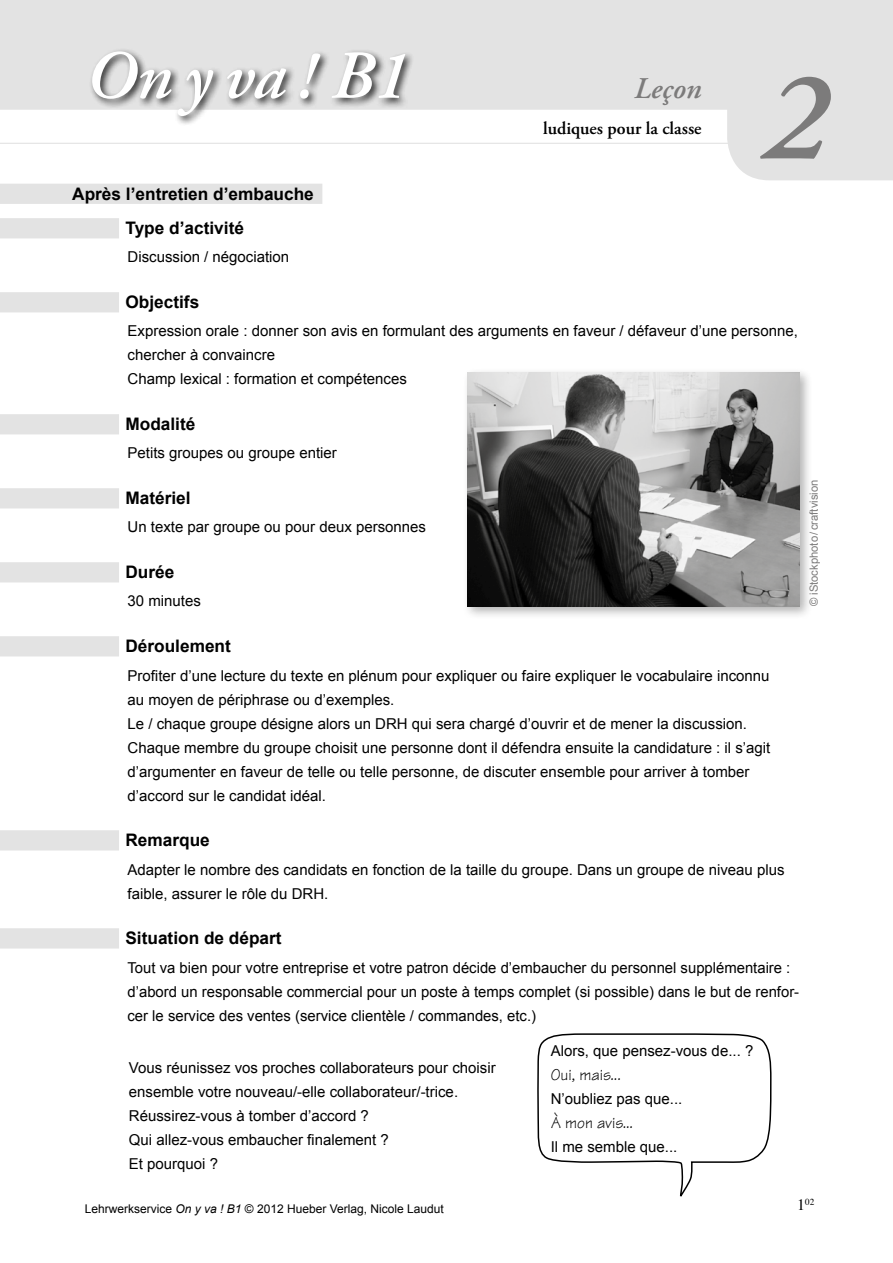
<style>
.page{position:relative;width:893px;height:1263px;background:#fff}
.page>*{position:absolute;margin:0;border:0;box-sizing:border-box;transform-origin:0 0}
.t1{font:italic 600 127.5px "Adobe Garamond Pro";color:#7c7b7b}
.t2{font:italic 600 68.4px "Adobe Garamond Pro";color:#fff}
.t3{font:italic 600 30px "Adobe Garamond Pro";color:#7c7b7b}
.t4{font:600 18px "Adobe Garamond Pro";color:#000}
.t5{font:700 17.25px/34.5px "Arial";color:#000}
.t6{font:16.5px "Tekton";color:#000}
.t7{font:15px/24px "Arial";color:#000}
.t8{font:12px "Arial";color:#000}
.t9{font:11.25px "Arial";color:#7c7b7b}
.t10{font:9.15px "Times";color:#000}
.s1{font-style:italic}
.s2{font-size:15.75px}
</style>
<div class="page">
<svg style="left:0;top:0;width:893px;height:180px;fill:#e3e3e3"></svg>
<div style="left:88px;top:47px;width:327px;height:79px;background:#000;opacity:.8"></div>
<div style="left:0;top:184px;width:322px;height:20px;background:#e3e3e3"></div>
<div style="left:0;top:218px;width:119px;height:20px;background:#e3e3e3"></div>
<div style="left:0;top:292px;width:119px;height:20px;background:#e3e3e3"></div>
<div style="left:0;top:414px;width:119px;height:20px;background:#e3e3e3"></div>
<div style="left:0;top:488px;width:119px;height:20px;background:#e3e3e3"></div>
<div style="left:0;top:562px;width:119px;height:20px;background:#e3e3e3"></div>
<div style="left:0;top:636px;width:119px;height:20px;background:#e3e3e3"></div>
<div style="left:0;top:830px;width:119px;height:20px;background:#e3e3e3"></div>
<div style="left:0;top:928px;width:119px;height:20px;background:#e3e3e3"></div>
<div style="left:463px;top:368px;width:349px;height:252px;background:#000;opacity:.3"></div>
<img style="left:467px;top:372px;width:332px;height:234px">
<svg style="left:537px;top:1033px;width:235px;height:164px"></svg>
<h2 class="t2" style="left:85px;top:37px;width:324px">On y va ! B1</h2>
<h3 class="t3" style="left:634px;top:71px;width:69px">Leçon</h3>
<h1 class="t1" style="left:762px;top:44px;width:67px">2</h1>
<p class="t4" style="left:543px;top:118px;width:160px">ludiques pour la classe</p>
<p class="t5" style="left:125px;top:177px;width:190px;text-indent:-53px">Après l’entretien d’embauche<br>Type d’activité</p>
<p class="t7" style="left:128px;top:245px;width:163px">Discussion / négociation</p>
<p class="t5" style="left:125px;top:285px;width:75px">Objectifs</p>
<p class="t7" style="left:128px;top:319px;width:672px">Expression orale : donner son avis en formulant des arguments en faveur / défaveur d’une personne, chercher à convaincre<br>Champ lexical : formation et compétences</p>
<p class="t5" style="left:125px;top:407px;width:71px">Modalité</p>
<p class="t7" style="left:128px;top:441px;width:211px">Petits groupes ou groupe entier</p>
<p class="t5" style="left:125px;top:481px;width:67px">Matériel</p>
<p class="t7" style="left:128px;top:515px;width:300px">Un texte par groupe ou pour deux personnes</p>
<p class="t5" style="left:125px;top:555px;width:50px">Durée</p>
<p class="t7" style="left:128px;top:589px;width:75px">30 minutes</p>
<p class="t5" style="left:125px;top:629px;width:107px">Déroulement</p>
<p class="t7" style="left:128px;top:663px;width:644px">Profiter d’une lecture du texte en plénum pour expliquer ou faire expliquer le vocabulaire inconnu au moyen de périphrase ou d’exemples.<br>Le / chaque groupe désigne alors un DRH qui sera chargé d’ouvrir et de mener la discussion.<br>Chaque membre du groupe choisit une personne dont il défendra ensuite la candidature : il s’agit d’argumenter en faveur de telle ou telle personne, de discuter ensemble pour arriver à tomber d’accord sur le candidat idéal.</p>
<p class="t5" style="left:125px;top:823px;width:86px">Remarque</p>
<p class="t7" style="left:128px;top:857px;width:659px">Adapter le nombre des candidats en fonction de la taille du groupe. Dans un groupe de niveau plus faible, assurer le rôle du DRH.</p>
<p class="t5" style="left:125px;top:921px;width:158px">Situation de départ</p>
<p class="t7" style="left:128px;top:955px;width:673px">Tout va bien pour votre entreprise et votre patron décide d’embaucher du personnel supplémentaire : d’abord un responsable commercial pour un poste à temps complet (si possible) dans le but de renfor&shy;cer le service des ventes (service clientèle / commandes, etc.)</p>
<p class="t7" style="left:129px;top:1056px;width:368px">Vous réunissez vos proches collaborateurs pour choisir ensemble votre nouveau/-elle collaborateur/-trice.<br>Réussirez-vous à tomber d’accord ?<br>Qui allez-vous embaucher finalement ?<br>Et pourquoi ?</p>
<p class="t7" style="left:551px;top:1039px;width:204px">Alors, que pensez-vous de... ?</p>
<p class="t6" style="left:551px;top:1065px;width:72px">Oui, mais...</p>
<p class="t7" style="left:551px;top:1087px;width:133px">N’oubliez pas que...</p>
<p class="t6" style="left:551px;top:1113px;width:84px">À mon avis...</p>
<p class="t7" style="left:551px;top:1135px;width:128px">Il me semble que...</p>
<p class="t9" style="left:807px;top:606px;width:128px;rotate:-90deg">© iStockphoto/ craftvision</p>
<p class="t8" style="left:85px;top:1200px;width:361px">Lehrwerkservice <span class="s1">On y va ! B1</span> © 2012 Hueber Verlag, Nicole Laudut</p>
<p class="t10" style="left:797px;top:1193px;width:19px"><span class="s2">1</span>02</p>
</div>
